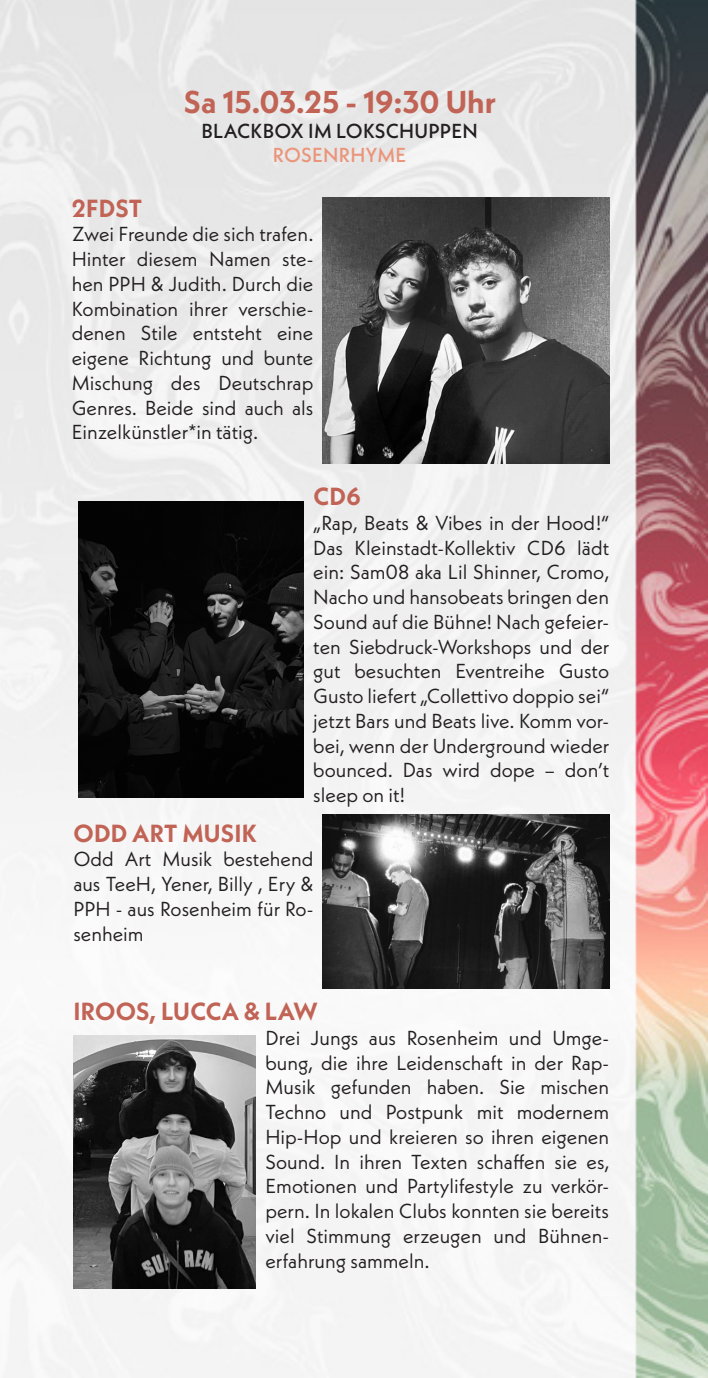
<style>
.page{position:relative;width:708px;height:1378px;background:#fff}
.page>*{position:absolute;margin:0;border:0;box-sizing:border-box;transform-origin:0 0}
.t1{font:700 31.5px "Neue Kabel";color:#c16355}
.t2{font:700 24.75px "Neue Kabel";letter-spacing:.005em;color:#c16355}
.t3{font:20.25px/24.8px "Neue Kabel";color:#231f20;text-align:justify}
.t4{font:500 20.25px "Neue Kabel";letter-spacing:.01em;color:#231f20}
.t5{font:500 20.25px "Neue Kabel";letter-spacing:.01em;color:#eb957a}
</style>
<div class="page">
<img style="left:0;top:0;width:708px;height:1378px">
<img style="left:323px;top:197px;width:286px;height:266px">
<img style="left:79px;top:502px;width:225px;height:295px">
<img style="left:323px;top:814px;width:286px;height:175px">
<img style="left:73px;top:1035px;width:183px;height:253px">
<h1 class="t1" style="left:184px;top:82px;width:313px">Sa 15.03.25 - 19:30 Uhr</h1>
<p class="t4" style="left:201px;top:118px;width:278px">BLACKBOX IM LOKSCHUPPEN</p>
<p class="t5" style="left:273px;top:142px;width:135px">ROSENRHYME</p>
<p class="t2" style="left:72px;top:192px;width:72px">2FDST</p>
<p class="t3" style="left:72px;top:221px;width:243px">Zwei Freunde die sich trafen.<br>Hinter diesem Namen ste&shy;hen PPH &amp; Judith. Durch die Kombination ihrer verschie&shy;denen Stile entsteht eine eigene Richtung und bunte Mischung des Deutschrap Genres. Beide sind auch als Einzelkünstler*in tätig.</p>
<p class="t2" style="left:313px;top:481px;width:49px">CD6</p>
<p class="t3" style="left:313px;top:510px;width:298px">„Rap, Beats &amp; Vibes in der Hood!“ Das Kleinstadt-Kollektiv CD6 lädt ein: Sam08 aka Lil Shinner, Cromo, Nacho und hansobeats bringen den Sound auf die Bühne! Nach gefeier&shy;ten Siebdruck-Workshops und der gut besuchten Eventreihe Gusto Gusto liefert „Collettivo doppio sei“ jetzt Bars und Beats live. Komm vor&shy;bei, wenn der Underground wieder bounced. Das wird dope – don’t sleep on it!</p>
<p class="t2" style="left:73px;top:817px;width:185px">ODD ART MUSIK</p>
<p class="t3" style="left:73px;top:846px;width:242px">Odd Art Musik bestehend aus TeeH, Yener, Billy , Ery &amp; PPH - aus Rosenheim für Ro&shy;senheim</p>
<p class="t2" style="left:73px;top:996px;width:246px">IROOS, LUCCA &amp; LAW</p>
<p class="t3" style="left:265px;top:1025px;width:345px">Drei Jungs aus Rosenheim und Umge&shy;bung, die ihre Leidenschaft in der Rap-Musik gefunden haben. Sie mischen Techno und Postpunk mit modernem Hip-Hop und kreieren so ihren eigenen Sound. In ihren Texten schaffen sie es, Emotionen und Partylifestyle zu verkör&shy;pern. In lokalen Clubs konnten sie bereits viel Stimmung erzeugen und Bühnen&shy;erfahrung sammeln.</p>
</div>
